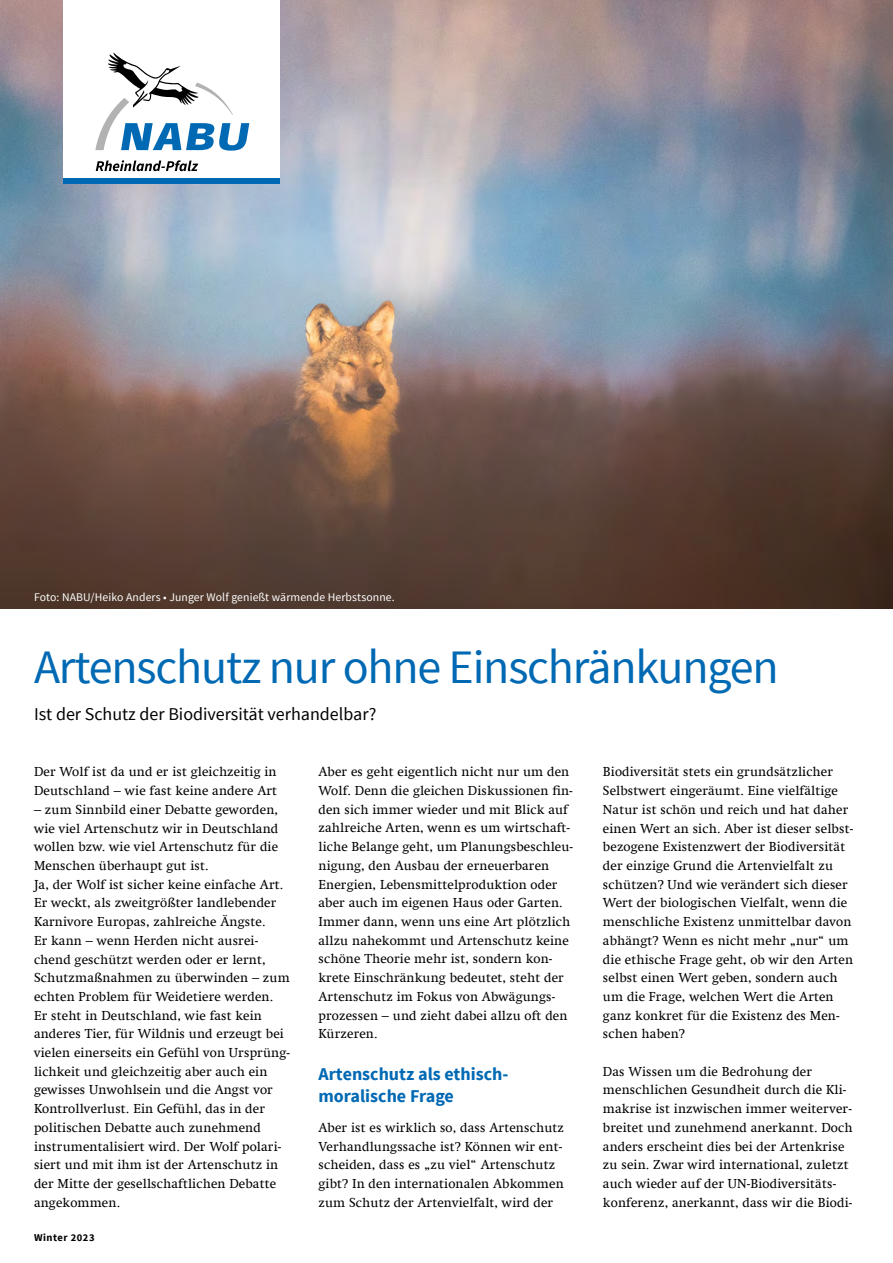
<style>
.page{position:relative;width:893px;height:1263px;background:#fff}
.page>*{position:absolute;margin:0;border:0;box-sizing:border-box;transform-origin:0 0}
.Seitenüberschrift{font:48px "Source Sans Pro";letter-spacing:-.025em;color:#0069b4}
.Teaser{font:18px "Source Sans Pro";color:#000}
.Magazin_Ü3{font:700 18px/22.5px "Source Sans Pro";color:#0069b4}
.Fließ_Absatz{font:13.2px/18.8px "Swift Com";letter-spacing:.01em;color:#000}
.Bildbeschreibung{font:11.7px "Source Sans Pro";letter-spacing:.01em;color:#fff}
.t1{font:700 10.5px "Source Sans Pro";letter-spacing:.05em;color:#000}
</style>
<div class="page">
<img style="left:0;top:0;width:893px;height:608px">
<div style="left:64px;top:178px;width:216px;height:6px;background:#0069b4"></div>
<div style="left:64px;top:0;width:216px;height:178px;background:#fff"></div>
<svg style="left:95px;top:53px;width:154px;height:98px"></svg>
<svg style="left:96px;top:160px;width:102px;height:11px"></svg>
<p class="Bildbeschreibung" style="left:34px;top:589px;width:362px">Foto: NABU/Heiko Anders • Junger Wolf genießt wärmende Herbstsonne.</p>
<p class="Seitenüberschrift" style="left:34px;top:637px;width:746px">Artenschutz nur ohne Einschränkungen</p>
<p class="Teaser" style="left:34px;top:703px;width:344px">Ist der Schutz der Biodiversität verhandelbar?</p>
<p class="Fließ_Absatz" style="left:34px;top:763px;width:245px">Der Wolf ist da und er ist gleichzeitig in<br>Deutschland – wie fast keine andere Art</p>
<p class="Fließ_Absatz" style="left:34px;top:800px;width:246px;text-align:justify">– zum Sinnbild einer Debatte geworden, wie viel Artenschutz wir in Deutschland wollen bzw. wie viel Artenschutz für die Menschen überhaupt gut ist.</p>
<p class="Fließ_Absatz" style="left:34px;top:875px;width:257px">Ja, der Wolf ist sicher keine einfache Art.<br>Er weckt, als zweitgrößter landlebender Karnivore Europas, zahlreiche Ängste.<br>Er kann – wenn Herden nicht ausrei&shy;chend geschützt werden oder er lernt, Schutzmaßnahmen zu überwinden – zum echten Problem für Weidetiere werden.<br>Er steht in Deutschland, wie fast kein anderes Tier, für Wildnis und erzeugt bei vielen einerseits ein Gefühl von Ursprüng&shy;lichkeit und gleichzeitig aber auch ein gewisses Unwohlsein und die Angst vor Kontrollverlust. Ein Gefühl, das in der politischen Debatte auch zunehmend instrumentalisiert wird. Der Wolf polari&shy;siert und mit ihm ist der Artenschutz in der Mitte der gesellschaftlichen Debatte angekommen.</p>
<p class="t1" style="left:34px;top:1231px;width:62px">Winter 2023</p>
<p class="Fließ_Absatz" style="left:318px;top:762px;width:256px">Aber es geht eigentlich nicht nur um den Wolf. Denn die gleichen Diskussionen fin&shy;den sich immer wieder und mit Blick auf zahlreiche Arten, wenn es um wirtschaft&shy;liche Belange geht, um Planungsbeschleu&shy;nigung, den Ausbau der erneuerbaren Energien, Lebensmittelproduktion oder aber auch im eigenen Haus oder Garten.<br>Immer dann, wenn uns eine Art plötzlich allzu nahekommt und Artenschutz keine schöne Theorie mehr ist, sondern kon&shy;krete Einschränkung bedeutet, steht der Artenschutz im Fokus von Abwägungs&shy;prozessen – und zieht dabei allzu oft den Kürzeren.</p>
<p class="Magazin_Ü3" style="left:318px;top:1063px;width:191px">Artenschutz als ethisch&shy;moralische Frage</p>
<p class="Fließ_Absatz" style="left:318px;top:1118px;width:247px">Aber ist es wirklich so, dass Artenschutz Verhandlungssache ist? Können wir ent&shy;scheiden, dass es „zu viel“ Artenschutz gibt? In den internationalen Abkommen zum Schutz der Artenvielfalt, wird der</p>
<p class="Fließ_Absatz" style="left:603px;top:763px;width:252px">Biodiversität stets ein grundsätzlicher Selbstwert eingeräumt. Eine vielfältige Natur ist schön und reich und hat daher einen Wert an sich. Aber ist dieser selbst&shy;bezogene Existenzwert der Biodiversität der einzige Grund die Artenvielfalt zu schützen? Und wie verändert sich dieser Wert der biologischen Vielfalt, wenn die menschliche Existenz unmittelbar davon abhängt? Wenn es nicht mehr „nur“ um die ethische Frage geht, ob wir den Arten selbst einen Wert geben, sondern auch um die Frage, welchen Wert die Arten ganz konkret für die Existenz des Men&shy;schen haben?</p>
<p class="Fließ_Absatz" style="left:603px;top:1062px;width:251px">Das Wissen um die Bedrohung der menschlichen Gesundheit durch die Kli&shy;makrise ist inzwischen immer weiterver&shy;breitet und zunehmend anerkannt. Doch anders erscheint dies bei der Artenkrise zu sein. Zwar wird international, zuletzt auch wieder auf der UN-Biodiversitäts&shy;konferenz, anerkannt, dass wir die Biodi-</p>
</div>
